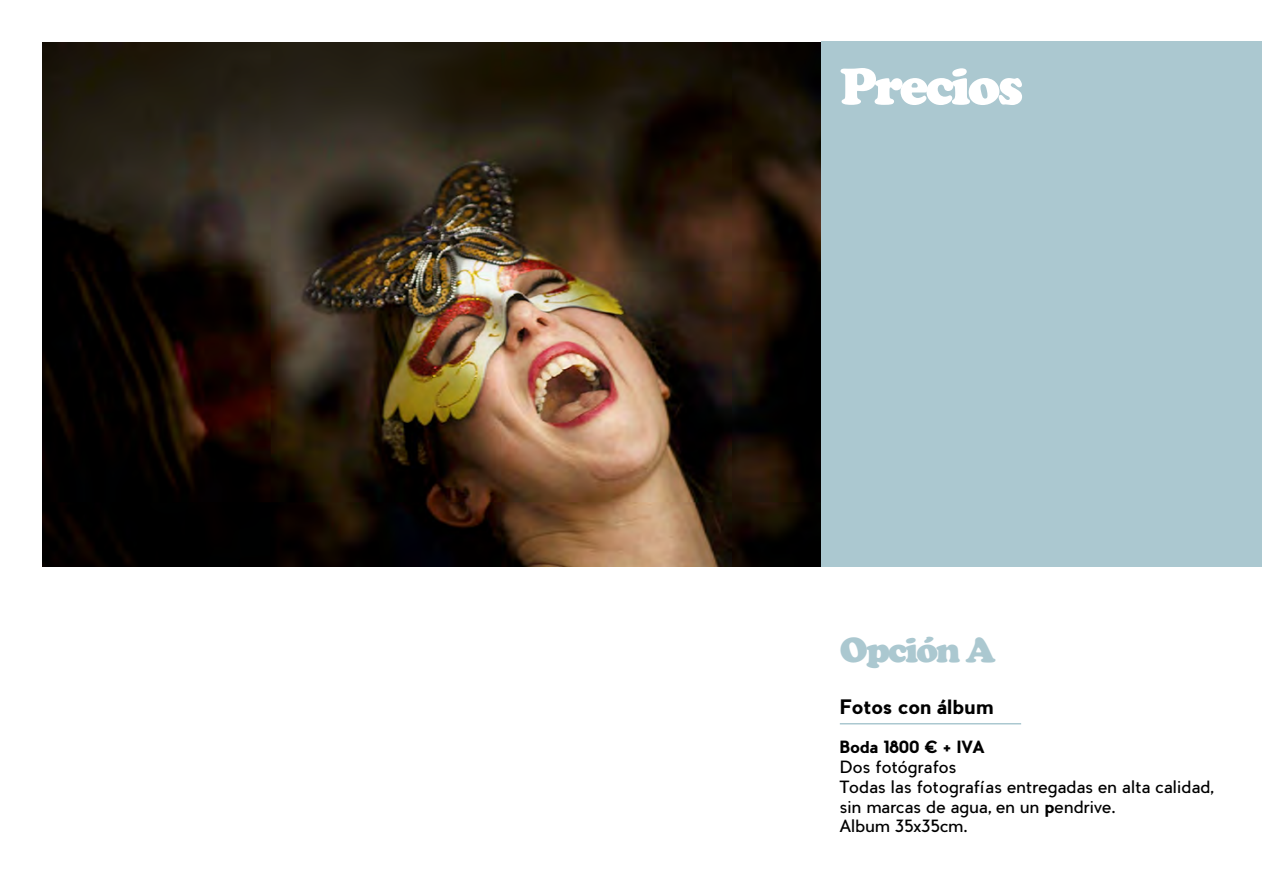
<style>
.page{position:relative;width:1263px;height:893px;background:#fff}
.page>*{position:absolute;margin:0;border:0;box-sizing:border-box;transform-origin:0 0}
.t1{font:900 54px "Cooper";letter-spacing:-.05em;color:#fff}
.t2{font:900 36px "Cooper";letter-spacing:-.05em;color:#abc8d0}
.t3{font:700 19.5px "Pier Sans";color:#000}
.t4{font:16.5px/19.8px "Pier Sans";color:#000}
.t5{font:700 16.5px "Pier Sans";color:#000}
.s1{font-weight:700}
</style>
<div class="page">
<img style="left:43px;top:43px;width:779px;height:524px">
<div style="left:822px;top:42px;width:440px;height:525px;background:#abc8d0"></div>
<hr style="left:840px;top:723px;width:181px;height:1px;background:#abc8d0">
<h1 class="t1" style="left:840px;top:55px;width:185px">Precios</h1>
<h2 class="t2" style="left:840px;top:629px;width:157px">Opción A</h2>
<p class="t3" style="left:840px;top:694px;width:156px">Fotos con álbum</p>
<p class="t5" style="left:840px;top:737px;width:146px">Boda 1800 € + IVA</p>
<p class="t4" style="left:840px;top:757px;width:375px">Dos fotógrafos<br>Todas las fotografías entregadas en alta calidad, sin marcas de agua, en un <span class="s1">p</span>endrive.<br>Album 35x35cm.</p>
</div>
